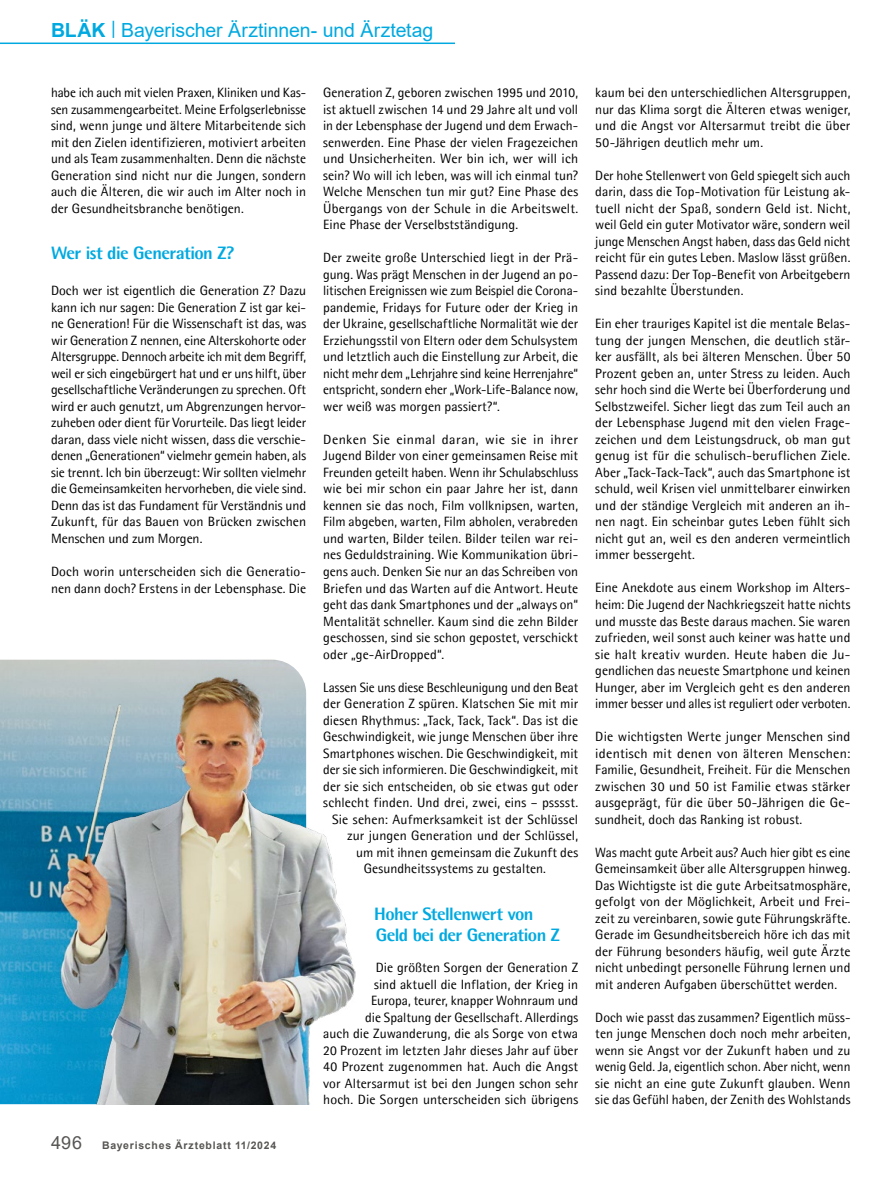
<style>
.page{position:relative;width:893px;height:1191px;background:#fff}
.page>*{position:absolute;margin:0;border:0;box-sizing:border-box;transform-origin:0 0}
.t1{font:19.5px "Arial";letter-spacing:-.005em;color:#00a9e0}
.t2{font:800 18px/21px "Agfa Rotis Semisans";letter-spacing:-.03em;color:#00a9e0}
.t3{font:13.5px/16.5px "Agfa Rotis Semisans";letter-spacing:.005em;color:#000;text-align:justify}
.t4{font:700 10.5px "Arial";letter-spacing:.075em;color:#575654}
.s1{font-weight:700}
.s2{font-weight:400;font-size:18px}
</style>
<div class="page">
<hr style="left:0;top:43px;width:455px;height:1px;background:#00a9e0">
<img style="left:0;top:659px;width:87px;height:445px">
<img style="left:87px;top:659px;width:269px;height:445px">
<h1 class="t1" style="left:51px;top:16px;width:384px"><span class="s1">BLÄK</span> <sup>|</sup> Bayerischer Ärztinnen- und Ärztetag</h1>
<p class="t3" style="left:51px;top:84px;width:257px">habe ich auch mit vielen Praxen, Kliniken und Kas&shy;sen zusammengearbeitet. Meine Erfolgserlebnisse sind, wenn junge und ältere Mitarbeitende sich mit den Zielen identifizieren, motiviert arbeiten und als Team zusammenhalten. Denn die nächste Generation sind nicht nur die Jungen, sondern auch die Älteren, die wir auch im Alter noch in der Gesundheitsbranche benötigen.</p>
<h2 class="t2" style="left:51px;top:242px;width:185px">Wer ist die Generation Z?</h2>
<p class="t3" style="left:51px;top:282px;width:257px">Doch wer ist eigentlich die Generation Z? Dazu kann ich nur sagen: Die Generation Z ist gar kei&shy;ne Generation! Für die Wissenschaft ist das, was wir Generation Z nennen, eine Alterskohorte oder Altersgruppe. Dennoch arbeite ich mit dem Begriff, weil er sich eingebürgert hat und er uns hilft, über gesellschaftliche Veränderungen zu sprechen. Oft wird er auch genutzt, um Abgrenzungen hervor&shy;zuheben oder dient für Vorurteile. Das liegt leider daran, dass viele nicht wissen, dass die verschie&shy;denen „Generationen“ vielmehr gemein haben, als sie trennt. Ich bin überzeugt: Wir sollten vielmehr die Gemeinsamkeiten hervorheben, die viele sind.<br>Denn das ist das Fundament für Verständnis und Zukunft, für das Bauen von Brücken zwischen Menschen und zum Morgen.</p>
<p class="t3" style="left:51px;top:563px;width:257px">Doch worin unterscheiden sich die Generatio&shy;nen dann doch? Erstens in der Lebensphase. Die</p>
<p class="t4" style="left:51px;top:1137px;width:227px"><span class="s2">496</span> Bayerisches Ärzteblatt 11/2024</p>
<p class="t3" style="left:323px;top:84px;width:257px">Generation Z, geboren zwischen 1995 und 2010, ist aktuell zwischen 14 und 29 Jahre alt und voll in der Lebensphase der Jugend und dem Erwach&shy;senwerden. Eine Phase der vielen Fragezeichen und Unsicherheiten. Wer bin ich, wer will ich sein? Wo will ich leben, was will ich einmal tun?<br>Welche Menschen tun mir gut? Eine Phase des Übergangs von der Schule in die Arbeitswelt.<br>Eine Phase der Verselbstständigung.</p>
<p class="t3" style="left:323px;top:249px;width:257px">Der zweite große Unterschied liegt in der Prä&shy;gung. Was prägt Menschen in der Jugend an po&shy;litischen Ereignissen wie zum Beispiel die Corona&shy;pandemie, Fridays for Future oder der Krieg in der Ukraine, gesellschaftliche Normalität wie der Erziehungsstil von Eltern oder dem Schulsystem und letztlich auch die Einstellung zur Arbeit, die nicht mehr dem „Lehrjahre sind keine Herrenjahre“ entspricht, sondern eher „Work-Life-Balance now, wer weiß was morgen passiert?“.</p>
<p class="t3" style="left:323px;top:431px;width:257px">Denken Sie einmal daran, wie sie in ihrer Jugend Bilder von einer gemeinsamen Reise mit Freunden geteilt haben. Wenn ihr Schulabschluss wie bei mir schon ein paar Jahre her ist, dann kennen sie das noch, Film vollknipsen, warten, Film abgeben, warten, Film abholen, verabreden und warten, Bilder teilen. Bilder teilen war rei&shy;nes Geduldstraining. Wie Kommunikation übri&shy;gens auch. Denken Sie nur an das Schreiben von Briefen und das Warten auf die Antwort. Heute geht das dank Smartphones und der „always on“ Mentalität schneller. Kaum sind die zehn Bilder geschossen, sind sie schon gepostet, verschickt oder „ge-AirDropped“.</p>
<p class="t3" style="left:323px;top:678px;width:257px">Lassen Sie uns diese Beschleunigung und den Beat</p>
<p class="t3" style="left:323px;top:695px;width:256px">der Generation Z spüren. Klatschen Sie mit mir</p>
<p class="t3" style="left:323px;top:711px;width:257px">diesen Rhythmus: „Tack, Tack, Tack“. Das ist die</p>
<p class="t3" style="left:323px;top:728px;width:257px">Geschwindigkeit, wie junge Menschen über ihre</p>
<p class="t3" style="left:323px;top:744px;width:257px">Smartphones wischen. Die Geschwindigkeit, mit</p>
<p class="t3" style="left:323px;top:761px;width:257px">der sie sich informieren. Die Geschwindigkeit, mit</p>
<p class="t3" style="left:323px;top:777px;width:257px">der sie sich entscheiden, ob sie etwas gut oder</p>
<p class="t3" style="left:323px;top:794px;width:257px">schlecht finden. Und drei, zwei, eins – psssst.</p>
<p class="t3" style="left:332px;top:810px;width:247px">Sie sehen: Aufmerksamkeit ist der Schlüssel</p>
<p class="t3" style="left:347px;top:827px;width:232px">zur jungen Generation und der Schlüssel,</p>
<p class="t3" style="left:356px;top:843px;width:224px">um mit ihnen gemeinsam die Zukunft des</p>
<p class="t3" style="left:364px;top:860px;width:184px">Gesundheitssystems zu gestalten.</p>
<h2 class="t2" style="left:374px;top:902px;width:187px">Hoher Stellenwert von<br>Geld bei der Generation Z</h2>
<p class="t3" style="left:323px;top:959px;width:257px;text-align:right">Die größten Sorgen der Generation Z<br>sind aktuell die Inflation, der Krieg in<br>Europa, teurer, knapper Wohnraum und<br>die Spaltung der Gesellschaft. Allerdings<br>auch die Zuwanderung, die als Sorge von etwa 20 Prozent im letzten Jahr dieses Jahr auf über 40 Prozent zugenommen hat. Auch die Angst vor Altersarmut ist bei den Jungen schon sehr hoch. Die Sorgen unterscheiden sich übrigens</p>
<p class="t3" style="left:595px;top:84px;width:257px">kaum bei den unterschiedlichen Altersgruppen, nur das Klima sorgt die Älteren etwas weniger, und die Angst vor Altersarmut treibt die über 50-Jährigen deutlich mehr um.</p>
<p class="t3" style="left:595px;top:167px;width:257px">Der hohe Stellenwert von Geld spiegelt sich auch darin, dass die Top-Motivation für Leistung ak&shy;tuell nicht der Spaß, sondern Geld ist. Nicht, weil Geld ein guter Motivator wäre, sondern weil junge Menschen Angst haben, dass das Geld nicht reicht für ein gutes Leben. Maslow lässt grüßen.<br>Passend dazu: Der Top-Benefit von Arbeitgebern sind bezahlte Überstunden.</p>
<p class="t3" style="left:595px;top:315px;width:257px">Ein eher trauriges Kapitel ist die mentale Belas&shy;tung der jungen Menschen, die deutlich stär&shy;ker ausfällt, als bei älteren Menschen. Über 50<br>Prozent geben an, unter Stress zu leiden. Auch sehr hoch sind die Werte bei Überforderung und Selbstzweifel. Sicher liegt das zum Teil auch an der Lebensphase Jugend mit den vielen Frage&shy;zeichen und dem Leistungsdruck, ob man gut genug ist für die schulisch-beruflichen Ziele.<br>Aber „Tack-Tack-Tack“, auch das Smartphone ist schuld, weil Krisen viel unmittelbarer einwirken und der ständige Vergleich mit anderen an ih&shy;nen nagt. Ein scheinbar gutes Leben fühlt sich nicht gut an, weil es den anderen vermeintlich immer bessergeht.</p>
<p class="t3" style="left:595px;top:579px;width:257px">Eine Anekdote aus einem Workshop im Alters&shy;heim: Die Jugend der Nachkriegszeit hatte nichts und musste das Beste daraus machen. Sie waren zufrieden, weil sonst auch keiner was hatte und sie halt kreativ wurden. Heute haben die Ju&shy;gendlichen das neueste Smartphone und keinen Hunger, aber im Vergleich geht es den anderen immer besser und alles ist reguliert oder verboten.</p>
<p class="t3" style="left:595px;top:728px;width:257px">Die wichtigsten Werte junger Menschen sind identisch mit denen von älteren Menschen:<br>Familie, Gesundheit, Freiheit. Für die Menschen zwischen 30 und 50 ist Familie etwas stärker ausgeprägt, für die über 50-Jährigen die Ge&shy;sundheit, doch das Ranking ist robust.</p>
<p class="t3" style="left:595px;top:843px;width:257px">Was macht gute Arbeit aus? Auch hier gibt es eine Gemeinsamkeit über alle Altersgruppen hinweg.<br>Das Wichtigste ist die gute Arbeitsatmosphäre, gefolgt von der Möglichkeit, Arbeit und Frei&shy;zeit zu vereinbaren, sowie gute Führungskräfte.<br>Gerade im Gesundheitsbereich höre ich das mit der Führung besonders häufig, weil gute Ärzte nicht unbedingt personelle Führung lernen und mit anderen Aufgaben überschüttet werden.</p>
<p class="t3" style="left:595px;top:1008px;width:257px">Doch wie passt das zusammen? Eigentlich müss&shy;ten junge Menschen doch noch mehr arbeiten, wenn sie Angst vor der Zukunft haben und zu wenig Geld. Ja, eigentlich schon. Aber nicht, wenn sie nicht an eine gute Zukunft glauben. Wenn sie das Gefühl haben, der Zenith des Wohlstands</p>
</div>
